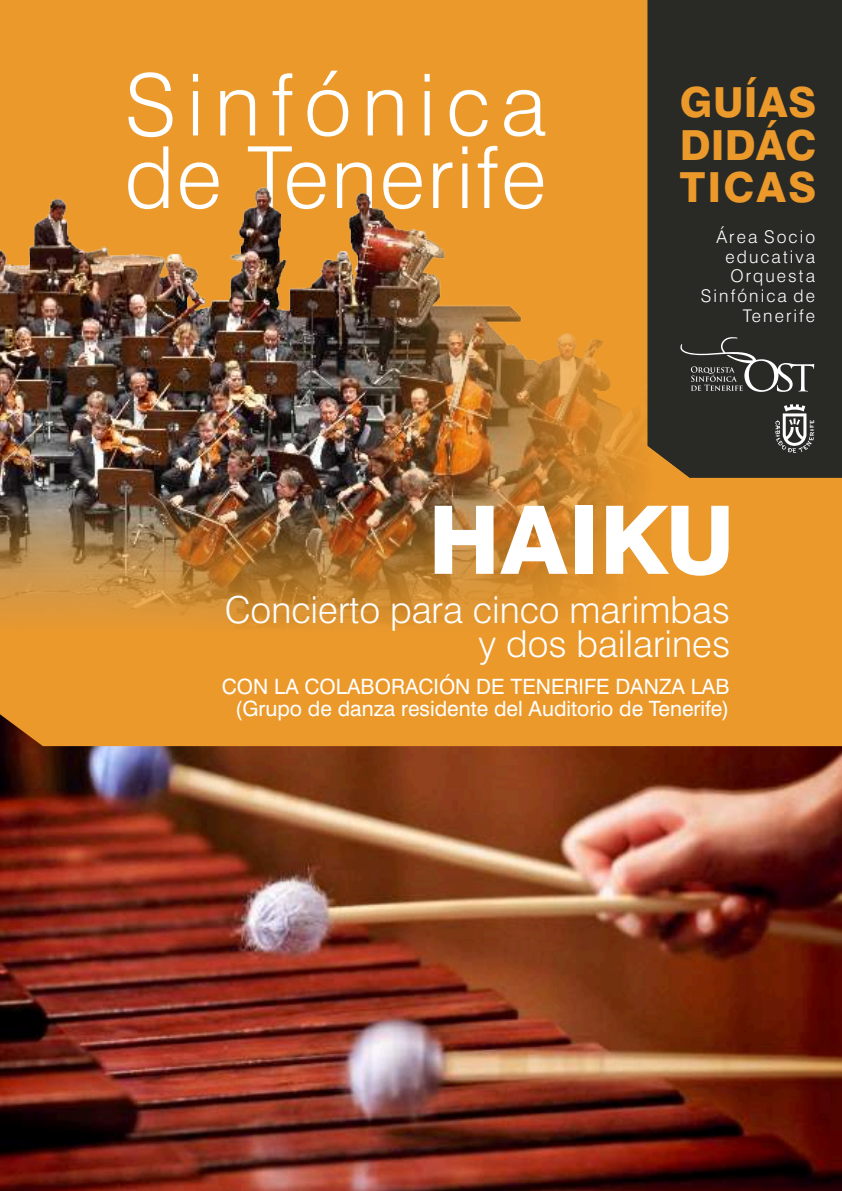
<style>
.page{position:relative;width:842px;height:1191px;background:#fff}
.page>*{position:absolute;margin:0;border:0;box-sizing:border-box;transform-origin:0 0}
.t1{font:800 94.6px "Swiss 721 BT";color:#fff}
.t2{font:300 85.6px/72.4px "Swiss 721 BT";letter-spacing:.075em;color:#fff}
.t3{font:800 41.4px/42.2px "Swiss 721 BT";letter-spacing:.01em;color:#eb992b;text-align:justify}
.t4{font:300 37.2px/34px "Swiss 721 BT";color:#fff;text-align:right}
.t5{font:21px/22.2px "Swiss 721 BT";color:#fff;text-align:right}
.t6{font:300 17.4px/19.8px "Swiss 721 BT";letter-spacing:.12em;color:#fff;text-align:right}
</style>
<div class="page">
<img style="left:0;top:746px;width:842px;height:445px">
<div style="left:0;top:0;width:842px;height:578px;background:#eb992b"></div>
<div style="left:0;top:578px;width:842px;height:168px;background:#eb992b"></div>
<img style="left:0;top:181px;width:653px;height:472px">
<div style="left:648px;top:0;width:194px;height:477px;background:#292926"></div>
<svg style="left:680px;top:336px;width:134px;height:56px;background:#464643"></svg>
<svg style="left:775px;top:404px;width:39px;height:49px;background:#6c6c6a"></svg>
<h2 class="t2" style="left:125px;top:77px;width:423px">Sinfónica de Tenerife</h2>
<h3 class="t3" style="left:680px;top:86px;width:138px">GUÍAS DIDÁC TICAS</h3>
<p class="t6" style="left:701px;top:228px;width:116px">Área Socio educativa<br>Orquesta<br>Sinfónica de<br>Tenerife</p>
<h1 class="t1" style="left:428px;top:502px;width:308px">HAIKU</h1>
<h3 class="t4" style="left:225px;top:596px;width:507px">Concierto para cinco marimbas y dos bailarines</h3>
<p class="t5" style="left:222px;top:677px;width:509px">CON LA COLABORACIÓN DE TENERIFE DANZA LAB (Grupo de danza residente del Auditorio de Tenerife)</p>
</div>
